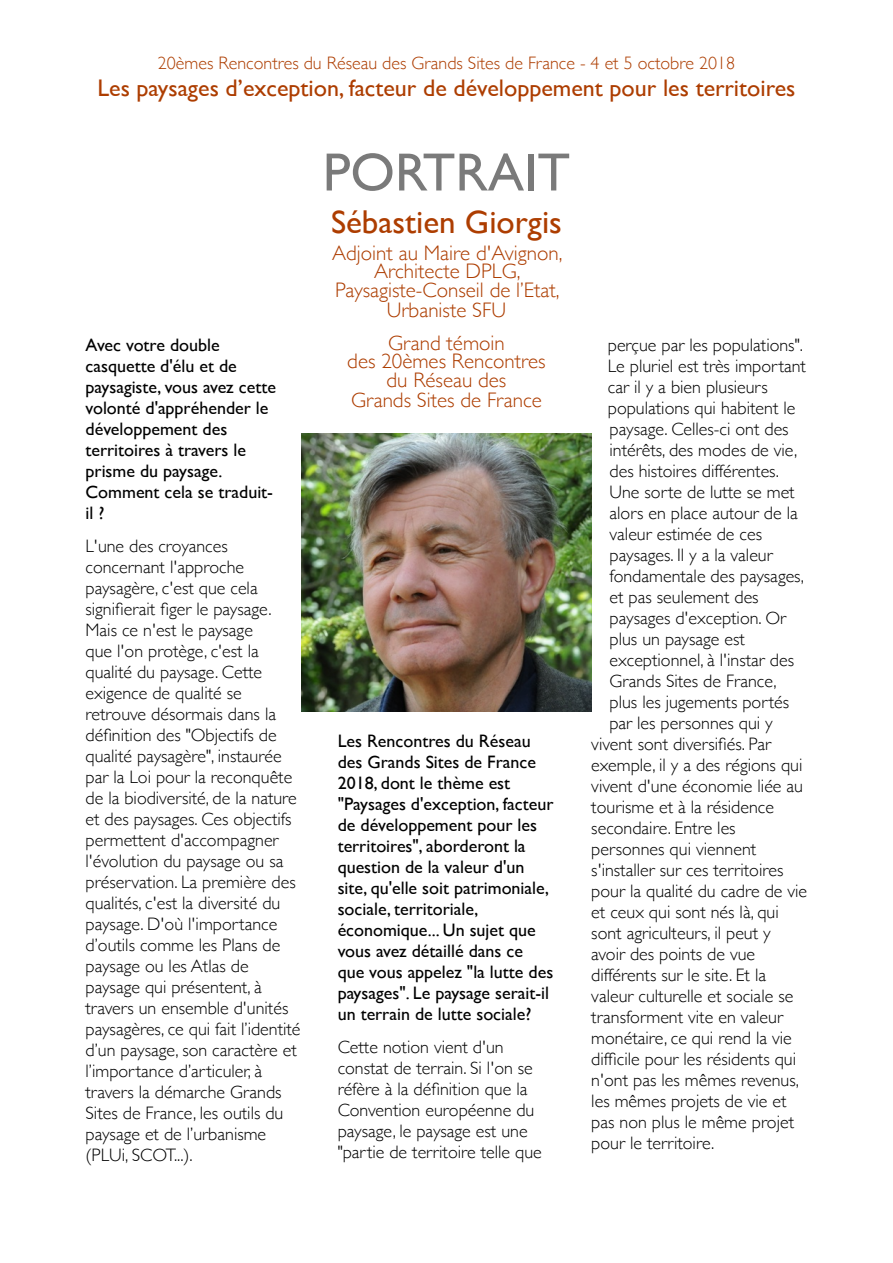
<style>
.page{position:relative;width:893px;height:1263px;background:#fff}
.page>*{position:absolute;margin:0;border:0;box-sizing:border-box;transform-origin:0 0}
.t1{font:54px "Gill Sans";color:#7a7a7a}
.t2{font:33px "Gill Sans";color:#ad3d00}
.t3{font:24px "Gill Sans";color:#ad3d00}
.t4{font:300 21px/19px "Gill Sans";color:#ad3d00;text-align:center}
.t5{font:300 18px/21px "Gill Sans";color:#000}
.t6{font:18px/21px "Gill Sans";color:#000}
.t7{font:300 18px "Gill Sans";color:#ad3d00}
</style>
<div class="page">
<img style="left:302px;top:434px;width:289px;height:277px">
<p class="t7" style="left:158px;top:53px;width:578px">20èmes Rencontres du Réseau des Grands Sites de France - 4 et 5 octobre 2018</p>
<h3 class="t3" style="left:97px;top:74px;width:699px">Les paysages d’exception, facteur de développement pour les territoires</h3>
<p class="t6" style="left:86px;top:334px;width:192px">Avec votre double casquette d'élu et de paysagiste, vous avez cette volonté d'appréhender le développement des territoires à travers le prisme du paysage.<br>Comment cela se traduit&shy;il ?</p>
<p class="t5" style="left:86px;top:536px;width:216px">L'une des croyances concernant l'approche paysagère, c'est que cela signifierait figer le paysage.<br>Mais ce n'est le paysage<br>que l'on protège, c'est la qualité du paysage. Cette exigence de qualité se retrouve désormais dans la définition des "Objectifs de qualité paysagère", instaurée par la Loi pour la reconquête de la biodiversité, de la nature et des paysages. Ces objectifs permettent d'accompagner l'évolution du paysage ou sa préservation. La première des qualités, c'est la diversité du paysage. D'où l'importance d’outils comme les Plans de paysage ou les Atlas de paysage qui présentent, à travers un ensemble d'unités paysagères, ce qui fait l’identité d’un paysage, son caractère et l’importance d’articuler, à travers la démarche Grands<br>Sites de France, les outils du paysage et de l’urbanisme (PLUi, SCOT...).</p>
<h1 class="t1" style="left:323px;top:141px;width:249px">PORTRAIT</h1>
<h2 class="t2" style="left:331px;top:202px;width:232px">Sébastien Giorgis</h2>
<p class="t4" style="left:332px;top:243px;width:232px">Adjoint au Maire d'Avignon,<br>Architecte DPLG,<br>Paysagiste-Conseil de l’Etat,<br>Urbaniste SFU</p>
<p class="t4" style="left:347px;top:333px;width:200px">Grand témoin<br>des 20èmes Rencontres du Réseau des<br>Grands Sites de France</p>
<p class="t6" style="left:338px;top:730px;width:217px">Les Rencontres du Réseau des Grands Sites de France<br>2018, dont le thème est "Paysages d'exception, facteur de développement pour les territoires", aborderont la question de la valeur d'un site, qu'elle soit patrimoniale, sociale, territoriale, économique... Un sujet que vous avez détaillé dans ce que vous appelez "la lutte des paysages". Le paysage serait-il un terrain de lutte sociale?</p>
<p class="t5" style="left:338px;top:1037px;width:206px">Cette notion vient d'un constat de terrain. Si l'on se réfère à la définition que la<br>Convention européenne du paysage, le paysage est une "partie de territoire telle que</p>
<p class="t5" style="left:608px;top:335px;width:196px">perçue par les populations".</p>
<p class="t5" style="left:608px;top:356px;width:200px">Le pluriel est très important</p>
<p class="t5" style="left:608px;top:377px;width:161px">car il y a bien plusieurs</p>
<p class="t5" style="left:608px;top:398px;width:189px">populations qui habitent le</p>
<p class="t5" style="left:609px;top:419px;width:181px">paysage. Celles-ci ont des</p>
<p class="t5" style="left:609px;top:440px;width:189px">intérêts, des modes de vie,</p>
<p class="t5" style="left:609px;top:461px;width:171px">des histoires différentes.</p>
<p class="t5" style="left:609px;top:482px;width:187px">Une sorte de lutte se met</p>
<p class="t5" style="left:609px;top:503px;width:190px">alors en place autour de la</p>
<p class="t5" style="left:609px;top:524px;width:154px">valeur estimée de ces</p>
<p class="t5" style="left:609px;top:545px;width:165px">paysages. Il y a la valeur</p>
<p class="t5" style="left:609px;top:566px;width:196px">fondamentale des paysages,</p>
<p class="t5" style="left:609px;top:587px;width:151px">et pas seulement des</p>
<p class="t5" style="left:609px;top:608px;width:178px">paysages d'exception. Or</p>
<p class="t5" style="left:609px;top:629px;width:137px">plus un paysage est</p>
<p class="t5" style="left:609px;top:650px;width:186px">exceptionnel, à l'instar des</p>
<p class="t5" style="left:609px;top:671px;width:169px">Grands Sites de France,</p>
<p class="t5" style="left:609px;top:692px;width:181px">plus les jugements portés</p>
<p class="t5" style="left:609px;top:713px;width:165px">par les personnes qui y</p>
<p class="t5" style="left:591px;top:734px;width:181px">vivent sont diversifiés. Par</p>
<p class="t5" style="left:591px;top:755px;width:212px">exemple, il y a des régions qui</p>
<p class="t5" style="left:591px;top:776px;width:213px">vivent d'une économie liée au</p>
<p class="t5" style="left:591px;top:797px;width:184px">tourisme et à la résidence</p>
<p class="t5" style="left:591px;top:818px;width:146px">secondaire. Entre les</p>
<p class="t5" style="left:591px;top:839px;width:166px">personnes qui viennent</p>
<p class="t5" style="left:591px;top:860px;width:194px">s'installer sur ces territoires</p>
<p class="t5" style="left:591px;top:881px;width:217px">pour la qualité du cadre de vie</p>
<p class="t5" style="left:591px;top:902px;width:189px">et ceux qui sont nés là, qui</p>
<p class="t5" style="left:591px;top:923px;width:181px">sont agriculteurs, il peut y</p>
<p class="t5" style="left:591px;top:944px;width:165px">avoir des points de vue</p>
<p class="t5" style="left:591px;top:965px;width:176px">différents sur le site. Et la</p>
<p class="t5" style="left:591px;top:986px;width:203px">valeur culturelle et sociale se</p>
<p class="t5" style="left:591px;top:1007px;width:193px">transforment vite en valeur</p>
<p class="t5" style="left:591px;top:1028px;width:202px">monétaire, ce qui rend la vie</p>
<p class="t5" style="left:591px;top:1049px;width:206px">difficile pour les résidents qui</p>
<p class="t5" style="left:591px;top:1070px;width:209px">n'ont pas les mêmes revenus,</p>
<p class="t5" style="left:591px;top:1091px;width:197px">les mêmes projets de vie et</p>
<p class="t5" style="left:591px;top:1112px;width:204px">pas non plus le même projet</p>
<p class="t5" style="left:591px;top:1133px;width:124px">pour le territoire.</p>
</div>
